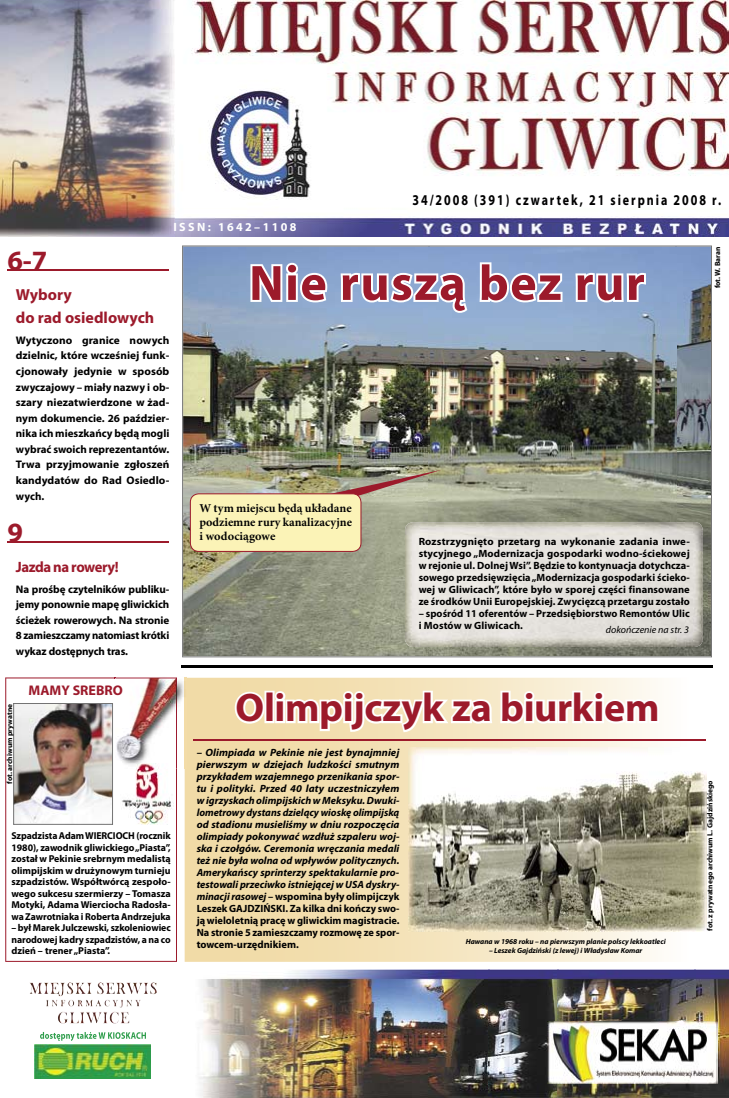
<style>
.page{position:relative;width:729px;height:1098px;background:#fff}
.page>*{position:absolute;margin:0;border:0;box-sizing:border-box;transform-origin:0 0}
.t1{font:700 50px "Myriad Pro";letter-spacing:.03em;color:#9c1a2b}
.t2{font:700 40px "Myriad Pro";letter-spacing:-.01em;color:#9c1a2b}
.t3{font:700 28px "Myriad Pro";color:#9c1a2b}
.t4{font:700 16px/22.3px "Myriad Pro";color:#9c1a2b}
.t5{font:700 15px "Myriad Pro";letter-spacing:.16em;color:#000;scale:.8 1}
.t6{font:700 15px "Myriad Pro";letter-spacing:-.035em;color:#9c1a2b}
.t7{font:700 14px "Myriad Pro";color:#9c1a2b}
.t8{font:700 12px/14px "Minion Pro";color:#000;text-align:justify}
.t9{font:700 12px "Myriad Pro";letter-spacing:.2em;color:#fff}
.t10{font:700 11px/15.6px "Myriad Pro";letter-spacing:-.005em;color:#000;text-align:justify}
.t11{font:italic 700 10.5px/12px "Myriad Pro";color:#000;text-align:justify}
.t12{font:700 10.5px/12px "Myriad Pro";letter-spacing:.005em;color:#000;text-align:justify}
.t13{font:700 10px/11.5px "Myriad Pro";letter-spacing:-.005em;color:#000;text-align:justify}
.t14{font:italic 10px "Myriad Pro";color:#000}
.t15{font:italic 700 7.5px "Myriad Pro";color:#000}
.t16{font:700 7.5px "Myriad Pro";color:#000}
.s1{font-style:normal}
</style>
<div class="page">
<img style="left:182px;top:245px;width:529px;height:412px">
<svg style="left:185px;top:677px;width:522px;height:284px;background:#f3e0b7"></svg>
<hr style="left:7px;top:269px;width:162px;height:1px;background:#9c1a2b">
<hr style="left:7px;top:541px;width:162px;height:1px;background:#9c1a2b">
<svg style="left:248px;top:260px;width:81px;height:45px"></svg>
<svg style="left:338px;top:271px;width:131px;height:44px"></svg>
<svg style="left:477px;top:260px;width:87px;height:44px"></svg>
<svg style="left:573px;top:271px;width:75px;height:33px"></svg>
<hr style="left:193px;top:739px;width:512px;height:1px;background:#9c1a2b">
<svg style="left:233px;top:689px;width:34px;height:36px"></svg>
<div style="left:264px;top:690px;width:10px;height:33px;border:4px solid #fff"></div>
<svg style="left:273px;top:688px;width:388px;height:46px"></svg>
<img style="left:408px;top:747px;width:298px;height:184px">
<svg style="left:5px;top:677px;width:172px;height:284px"></svg>
<hr style="left:182px;top:665px;width:531px;height:1px;background:#000">
<hr style="left:182px;top:667px;width:531px;height:1px;background:#000">
<img style="left:405px;top:522px;width:297px;height:124px;border-radius:9px">
<img style="left:14px;top:703px;width:98px;height:120px">
<hr style="left:13px;top:703px;width:1px;height:121px;background:#747474">
<hr style="left:14px;top:823px;width:98px;height:1px;background:#747474">
<hr style="left:112px;top:703px;width:1px;height:121px;background:#747474">
<hr style="left:14px;top:702px;width:98px;height:1px;background:#747474">
<img style="left:121px;top:768px;width:52px;height:56px">
<img style="left:177px;top:677px;width:8px;height:91px">
<img style="left:185px;top:677px;width:2px;height:91px">
<img style="left:115px;top:677px;width:62px;height:91px">
<img style="left:115px;top:678px;width:61px;height:81px">
<svg style="left:190px;top:469px;width:251px;height:82px;background:#d0c9a1"></svg>
<img style="left:174px;top:0;width:554px;height:237px">
<img style="left:44px;top:969px;width:513px;height:128px">
<img style="left:557px;top:1065px;width:172px;height:32px">
<img style="left:695px;top:969px;width:34px;height:96px">
<img style="left:557px;top:969px;width:138px;height:52px">
<img style="left:0;top:0;width:174px;height:237px">
<img style="left:35px;top:1043px;width:116px;height:35px">
<img style="left:30px;top:982px;width:127px;height:23px">
<svg style="left:40px;top:1031px;width:106px;height:9px"></svg>
<img style="left:547px;top:1021px;width:170px;height:62px">
<p class="t9" style="left:173px;top:220px;width:125px">ISSN: 1642–1108</p>
<h3 class="t5" style="left:412px;top:191px;width:387px">34/2008 (391) czwartek, 21 sierpnia 2008 r.</h3>
<h3 class="t3" style="left:7px;top:244px;width:42px">6-7</h3>
<h3 class="t4" style="left:16px;top:284px;width:140px">Wybory<br>do rad osiedlowych</h3>
<p class="t10" style="left:16px;top:332px;width:155px">Wytyczono granice nowych dzielnic, które wcześniej funk&shy;cjonowały jedynie w sposób zwyczajowy – miały nazwy i ob&shy;szary niezatwierdzone w żad&shy;nym dokumencie. 26 paździer&shy;nika ich mieszkańcy będą mogli wybrać swoich reprezentantów.<br>Trwa przyjmowanie zgłoszeń kandydatów do Rad Osiedlo&shy;wych.</p>
<h3 class="t3" style="left:7px;top:516px;width:17px">9</h3>
<h3 class="t6" style="left:16px;top:558px;width:104px">Jazda na rowery!</h3>
<p class="t10" style="left:16px;top:581px;width:155px">Na prośbę czytelników publiku&shy;jemy ponownie mapę gliwickich ścieżek rowerowych. Na stronie 8 zamieszczamy natomiast krótki wykaz dostępnych tras.</p>
<p class="t16" style="left:5px;top:783px;width:81px;rotate:-90deg">fot. archiwum prywatne</p>
<h3 class="t7" style="left:28px;top:682px;width:96px">MAMY SREBRO</h3>
<p class="t13" style="left:11px;top:829px;width:161px">Szpadzista Adam WIERCIOCH (rocznik 1980), zawodnik gliwickiego „Piasta”, został w Pekinie srebrnym medalistą olimpijskim w drużynowym turnieju szpadzistów. Współtwórcą zespoło&shy;wego sukcesu szermierzy – Tomasza Motyki, Adama Wierciocha Radosła&shy;wa Zawrotniaka i Roberta Andrzejuka</p>
<p class="t13" style="left:11px;top:921px;width:161px">– był Marek Julczewski, szkoleniowiec narodowej kadry szpadzistów, a na co dzień – trener „Piasta”.</p>
<h1 class="t1" style="left:249px;top:255px;width:397px">Nie ruszą bez rur</h1>
<p class="t16" style="left:713px;top:288px;width:43px;rotate:-90deg">fot. W. Baran</p>
<p class="t8" style="left:199px;top:501px;width:154px">W tym miejscu będą układane podziemne rury kanalizacyjne i wodociągowe</p>
<p class="t12" style="left:418px;top:535px;width:273px">Rozstrzygnięto przetarg na wykonanie zadania inwe&shy;stycyjnego „Modernizacja gospodarki wodno-ściekowej w rejonie ul. Dolnej Wsi”. Będzie to kontynuacja dotychcza&shy;sowego przedsięwzięcia „Modernizacja gospodarki ścieko&shy;wej w Gliwicach”, które było w sporej części finansowane ze środków Unii Europejskiej. Zwycięzcą przetargu zostało</p>
<p class="t12" style="left:418px;top:607px;width:272px">– spośród 11 oferentów – Przedsiębiorstwo Remontów Ulic i Mostów w Gliwicach.</p>
<p class="t14" style="left:605px;top:624px;width:85px">dokończenie na str. 3</p>
<h2 class="t2" style="left:235px;top:685px;width:425px">Olimpijczyk za biurkiem</h2>
<p class="t11" style="left:197px;top:746px;width:204px">– Olimpiada w Pekinie nie jest bynajmniej pierwszym w dziejach ludzkości smutnym przykładem wzajemnego przenikania spor&shy;tu i polityki. Przed 40 laty uczestniczyłem w igrzyskach olimpijskich w Meksyku. Dwuki&shy;lometrowy dystans dzielący wioskę olimpijską od stadionu musieliśmy w dniu rozpoczęcia olimpiady pokonywać wzdłuż szpaleru woj&shy;ska i czołgów. Ceremonia wręczania medali też nie była wolna od wpływów politycznych.<br>Amerykańscy sprinterzy spektakularnie pro&shy;testowali przeciwko istniejącej w USA dyskry&shy;minacji rasowej <span class="s1">– wspomina były olimpijczyk Leszek GAJDZIŃSKI. Za kilka dni kończy swo&shy;ją wieloletnią pracę w gliwickim magistracie.<br>Na stronie 5 zamieszczamy rozmowę ze spor&shy;towcem-urzędnikiem.</span></p>
<p class="t15" style="left:465px;top:936px;width:201px">Hawana w 1968 roku – na pierwszym planie polscy lekkoatleci</p>
<p class="t15" style="left:489px;top:945px;width:155px">– Leszek Gajdziński (z lewej) i Władysław Komar</p>
<p class="t16" style="left:705px;top:930px;width:152px;rotate:-90deg">fot. z prywatnego archiwum L. Gajdzińskiego</p>
</div>
